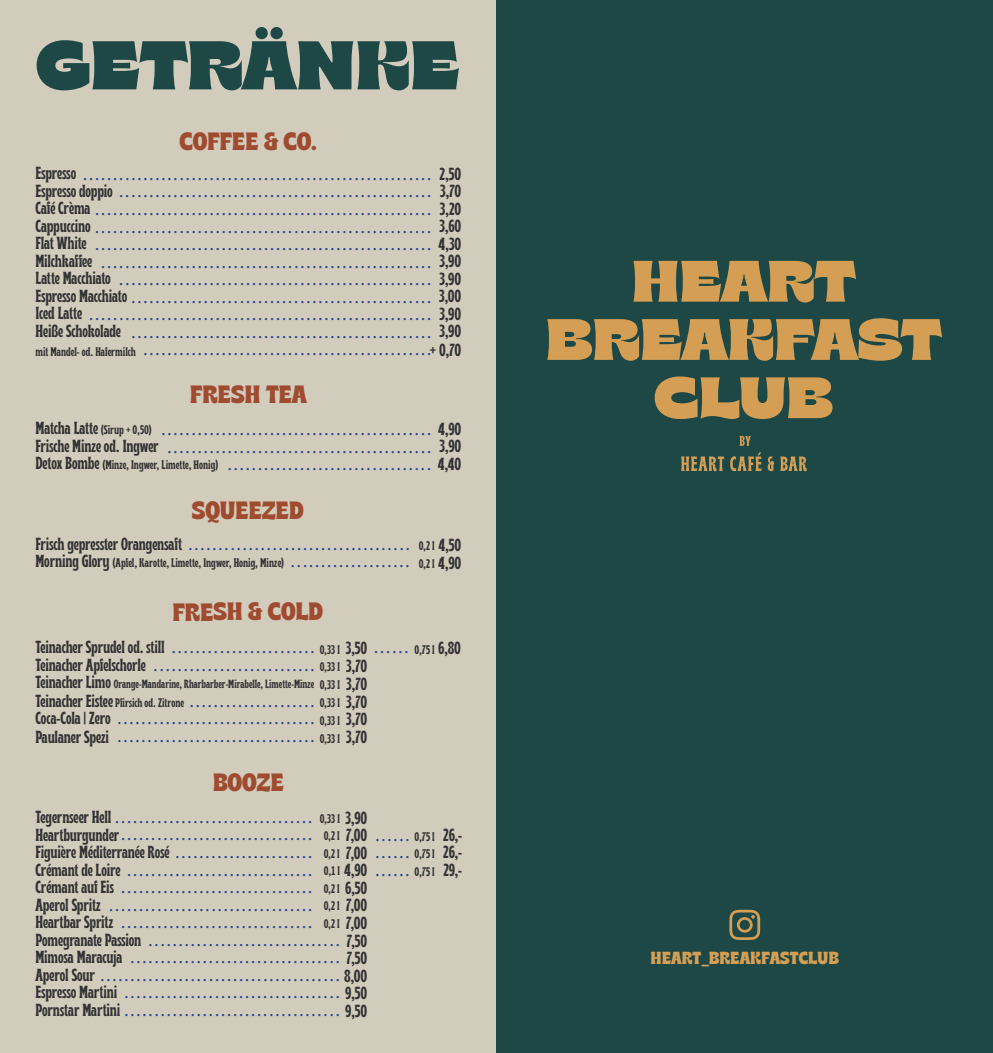
<style>
.page{position:relative;width:993px;height:1053px;background:#fff}
.page>*{position:absolute;margin:0;border:0;box-sizing:border-box;transform-origin:0 0}
.t1{font:900 68.75px "Brice";letter-spacing:-.025em;color:#1e4846}
.t2{font:900 semi-condensed 25px "Brice";letter-spacing:-.015em;color:#9f4b2f}
.t3{font:900 condensed 17.5px/17.5px "Brice";letter-spacing:-.005em;color:#333233}
.t4{font:900 semi-condensed 17.5px "Brice";color:#d49f54}
.t5{font:900 condensed 15px/17.5px "Brice";color:#253f8e;text-align:right}
.t6{font:900 condensed 12.5px/17.5px "Brice";color:#333233;text-align:justify}
.t7{font:900 condensed 11.88px "Brice";color:#333233}
.s1{font-size:17.5px}
</style>
<div class="page">
<div style="left:0;top:0;width:496px;height:1052px;background:#d2ccbc"></div>
<div style="left:496px;top:0;width:496px;height:1052px;background:#1e4846"></div>
<svg style="left:681px;top:452px;width:125px;height:19px"></svg>
<svg style="left:739px;top:436px;width:11px;height:10px"></svg>
<svg style="left:654px;top:376px;width:178px;height:43px"></svg>
<svg style="left:547px;top:318px;width:394px;height:43px"></svg>
<svg style="left:633px;top:261px;width:222px;height:41px"></svg>
<svg style="left:729px;top:909px;width:31px;height:30px"></svg>
<h1 class="t1" style="left:36px;top:15px;width:426px">GETRÄNKE</h1>
<h2 class="t2" style="left:179px;top:123px;width:139px">COFFEE &amp; CO.</h2>
<p class="t3" style="left:35px;top:164px;width:93px">Espresso<br>Espresso doppio<br>Café Crèma<br>Cappuccino<br>Flat White<br>Milchkaffee<br>Latte Macchiato<br>Espresso Macchiato<br>Iced Latte<br>Heiße Schokolade</p>
<p class="t6" style="left:35px;top:342px;width:102px">mit Mandel- od. Hafermilch</p>
<p class="t3" style="left:430px;top:164px;width:33px;text-align:center">2,50<br>3,70<br>3,20<br>3,60<br>4,30<br>3,90<br>3,90<br>3,00<br>3,90<br>3,90 + 0,70</p>
<p class="t5" style="left:83px;top:165px;width:349px">.......................................................... .................................................... ........................................................ ........................................................ ........................................................ ....................................................... .................................................... .................................................. ......................................................... .................................................. ................................................</p>
<h2 class="t2" style="left:190px;top:377px;width:118px">FRESH TEA</h2>
<p class="t6" style="left:35px;top:420px;width:118px"><span class="s1">Matcha Latte</span> (Sirup + 0,50)</p>
<p class="t3" style="left:35px;top:436px;width:125px">Frische Minze od. Ingwer</p>
<p class="t6" style="left:35px;top:455px;width:184px"><span class="s1">Detox Bombe</span> (Minze, Ingwer, Limette, Honig)</p>
<p class="t3" style="left:438px;top:419px;width:25px;text-align:justify">4,90<br>3,90<br>4,40</p>
<p class="t5" style="left:162px;top:421px;width:270px">............................................. ............................................ ..................................</p>
<h2 class="t2" style="left:192px;top:492px;width:113px">SQUEEZED</h2>
<p class="t3" style="left:35px;top:534px;width:148px">Frisch gepresster Orangensaft</p>
<p class="t6" style="left:35px;top:553px;width:250px"><span class="s1">Morning Glory</span> (Apfel, Karotte, Limette, Ingwer, Honig, Minze)</p>
<p class="t5" style="left:189px;top:535px;width:222px">..................................... ....................</p>
<p class="t3" style="left:438px;top:535px;width:25px">4,50<br>4,90</p>
<p class="t6" style="left:418px;top:537px;width:18px">0,2 l<br>0,2 l</p>
<h2 class="t2" style="left:172px;top:593px;width:152px">FRESH &amp; COLD</h2>
<p class="t3" style="left:35px;top:637px;width:131px">Teinacher Sprudel od. still<br>Teinacher Apfelschorle</p>
<p class="t7" style="left:35px;top:675px;width:280px"><span class="s1">Teinacher Limo</span> Orange-Mandarine, Rharbarber-Mirabelle, Limette-Minze</p>
<p class="t6" style="left:35px;top:693px;width:150px"><span class="s1">Teinacher Eistee</span> Pfirsich od. Zitrone</p>
<p class="t3" style="left:35px;top:708px;width:77px;line-height:18.8px">Coca-Cola | Zero<br>Paulaner Spezi</p>
<p class="t6" style="left:319px;top:640px;width:22px">0,33 l 0,33 l 0,33 l 0,33 l 0,33 l 0,33 l</p>
<p class="t3" style="left:346px;top:638px;width:23px;line-height:17.9px;text-align:justify">3,50<br>3,70<br>3,70<br>3,70<br>3,70<br>3,70</p>
<p class="t6" style="left:414px;top:640px;width:48px">0,75 l <span class="s1">6,80</span></p>
<p class="t5" style="left:154px;top:638px;width:162px;line-height:17.9px">........................ ...........................</p>
<p class="t5" style="left:118px;top:691px;width:198px;line-height:17.9px;text-align:justify;text-indent:72px">..................... ................................. .................................</p>
<p class="t5" style="left:374px;top:638px;width:35px">......</p>
<h2 class="t2" style="left:213px;top:764px;width:73px">BOOZE</h2>
<p class="t3" style="left:35px;top:807px;width:135px">Tegernseer Hell<br>Heartburgunder<br>Figuière Méditerranée Rosé<br>Crémant de Loire<br>Crémant auf Eis<br>Aperol Spritz<br>Heartbar Spritz<br>Pomegranate Passion<br>Mimosa Maracuja<br>Aperol Sour<br>Espresso Martini<br>Pornstar Martini</p>
<p class="t6" style="left:319px;top:809px;width:22px;text-align:center">0,33 l<br>0,2 l<br>0,2 l<br>0,1 l<br>0,2 l<br>0,2 l<br>0,2 l</p>
<p class="t3" style="left:344px;top:808px;width:25px;text-align:justify">3,90<br>7,00<br>7,00<br>4,90<br>6,50<br>7,00<br>7,00<br>7,50<br>7,50<br>8,00<br>9,50<br>9,50</p>
<p class="t5" style="left:109px;top:808px;width:204px">................................. ................................ ....................... ............................... ................................ .................................. ................................</p>
<p class="t6" style="left:414px;top:826px;width:22px">0,75 l 0,75 l 0,75 l</p>
<p class="t3" style="left:443px;top:825px;width:20px;text-align:justify">26,- 26,- 29,-</p>
<p class="t5" style="left:375px;top:826px;width:35px;text-align:justify">...... ...... ......</p>
<p class="t5" style="left:101px;top:931px;width:240px">................................ ................................... ........................................ .................................... ....................................</p>
<p class="t4" style="left:650px;top:945px;width:190px">HEART_BREAKFASTCLUB</p>
</div>
